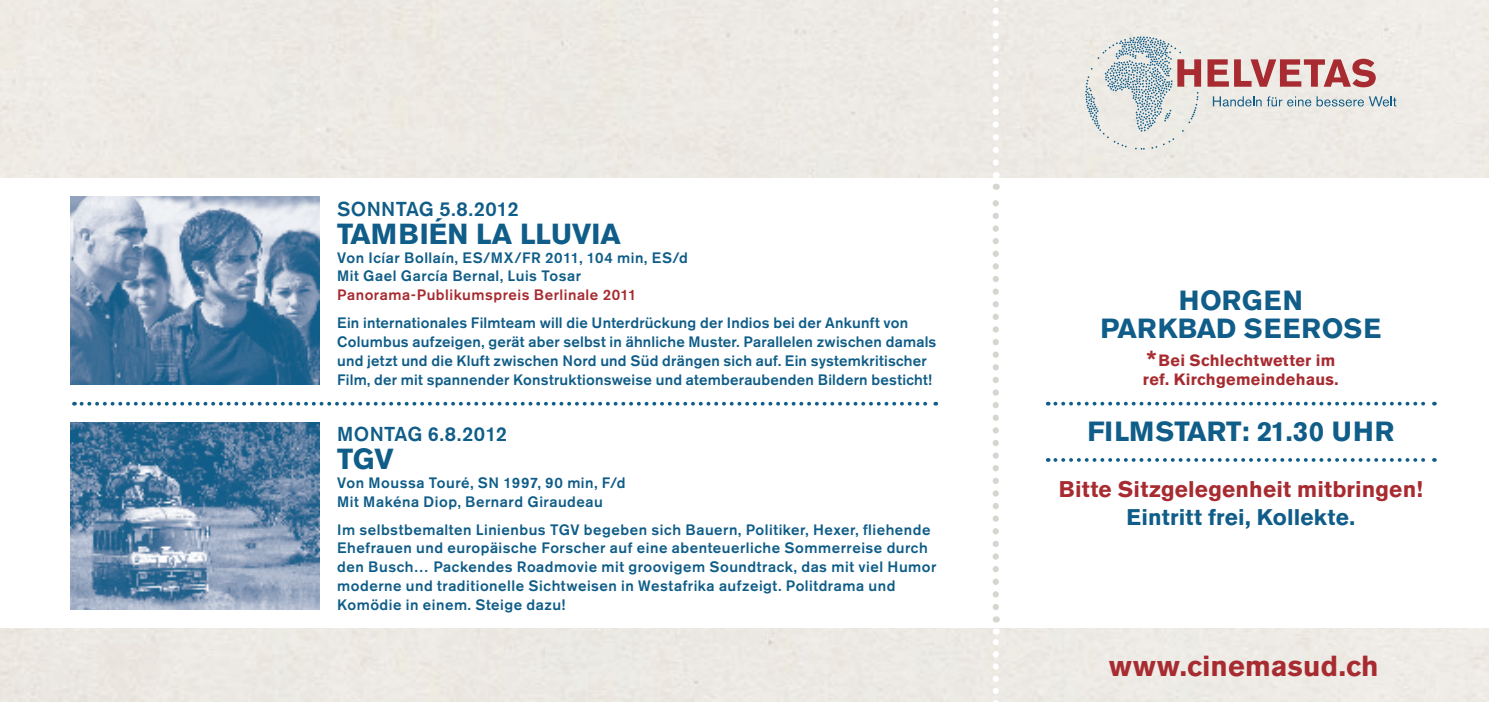
<style>
.page{position:relative;width:1489px;height:702px;background:#fff}
.page>*{position:absolute;margin:0;border:0;box-sizing:border-box;transform-origin:0 0}
.t1{font:700 28.75px "Akzidenz Grotesk BE";color:#0f5d88}
.t2{font:700 28.75px "Akzidenz Grotesk BE";letter-spacing:.01em;color:#a72b30}
.t3{font:700 27.5px/28.2px "Akzidenz Grotesk BE";letter-spacing:.02em;color:#0f5d88;text-align:center}
.t4{font:700 22.5px "Akzidenz Grotesk BE";letter-spacing:.01em;color:#a72b30}
.t5{font:700 22.5px "Akzidenz Grotesk BE";letter-spacing:.01em;color:#0f5d88}
.t6{font:500 20px "Akzidenz Grotesk BE";letter-spacing:.01em;color:#0f5d88}
.t7{font:700 16.25px/18.8px "Akzidenz Grotesk BE";letter-spacing:.02em;color:#a72b30}
.t8{font:500 15px/18.8px "Akzidenz Grotesk BE";letter-spacing:.03em;color:#0f5d88}
.t9{font:500 15px "Akzidenz Grotesk BE";letter-spacing:.035em;color:#a72b30}
.s1{font-size:28.75px}
</style>
<div class="page">
<div style="left:0;top:0;width:1488px;height:702px;background:#eceae4"></div>
<div style="left:0;top:178px;width:1488px;height:450px;background:#fff"></div>
<svg style="left:992px;top:0;width:6px;height:163px"></svg>
<svg style="left:992px;top:184px;width:6px;height:423px"></svg>
<svg style="left:1212px;top:96px;width:184px;height:10px;background:#b2c4cb"></svg>
<svg style="left:1207px;top:59px;width:168px;height:28px;background:#c98787"></svg>
<svg style="left:1085px;top:36px;width:115px;height:114px;background:#d3d5d4"></svg>
<svg style="left:992px;top:628px;width:6px;height:74px"></svg>
<svg style="left:1055px;top:402px;width:379px;height:3px"></svg>
<svg style="left:1055px;top:458px;width:379px;height:4px"></svg>
<svg style="left:81px;top:402px;width:855px;height:3px"></svg>
<img style="left:71px;top:197px;width:248px;height:187px">
<img style="left:71px;top:422px;width:248px;height:187px">
<h3 class="t6" style="left:337px;top:196px;width:183px">SONNTAG 5.8.2012</h3>
<h1 class="t1" style="left:337px;top:217px;width:285px">TAMBIÉN LA LLUVIA</h1>
<p class="t8" style="left:337px;top:248px;width:352px">Von Icíar Bollaín, ES/MX/FR 2011, 104 min, ES/d<br>Mit Gael García Bernal, Luis Tosar</p>
<p class="t9" style="left:337px;top:286px;width:301px">Panorama-Publikumspreis Berlinale 2011</p>
<p class="t8" style="left:337px;top:313px;width:600px">Ein internationales Filmteam will die Unterdrückung der Indios bei der Ankunft von Columbus aufzeigen, gerät aber selbst in ähnliche Muster. Parallelen zwischen damals und jetzt und die Kluft zwischen Nord und Süd drängen sich auf. Ein systemkritischer Film, der mit spannender Konstruktionsweise und atemberaubenden Bildern besticht!</p>
<h3 class="t6" style="left:337px;top:421px;width:171px">MONTAG 6.8.2012</h3>
<h1 class="t1" style="left:337px;top:442px;width:58px">TGV</h1>
<p class="t8" style="left:337px;top:473px;width:290px">Von Moussa Touré, SN 1997, 90 min, F/d<br>Mit Makéna Diop, Bernard Giraudeau</p>
<p class="t8" style="left:337px;top:520px;width:600px">Im selbstbemalten Linienbus TGV begeben sich Bauern, Politiker, H exer, fliehende Ehefrauen und europäische Forscher auf eine abenteuerliche Sommerreise durch den Busch… Packendes Roadmovie mit groovigem Soundtrack, das mit viel H umor moderne und traditionelle Sichtweisen in Westafrika aufzeigt. Politdrama und Komödie in einem. Steige dazu!</p>
<h2 class="t3" style="left:1100px;top:286px;width:282px">HORGEN<br>PARKBAD SEEROSE</h2>
<p class="t7" style="left:1142px;top:351px;width:197px"><span class="s1">*</span>Bei Schlechtwetter im ref. Kirchgemeindehaus.</p>
<h2 class="t3" style="left:1087px;top:417px;width:18px">Filmstart</h2>
<h2 class="t3" style="left:1241px;top:417px;width:132px">: 21.30 Uhr</h2>
<h3 class="t4" style="left:1058px;top:476px;width:365px">Bitte Sitzgelegenheit mitbringen!</h3>
<h3 class="t5" style="left:1126px;top:504px;width:230px">Eintritt frei, Kollekte.</h3>
<h1 class="t2" style="left:1109px;top:649px;width:271px">www.cinemasud.ch</h1>
</div>
